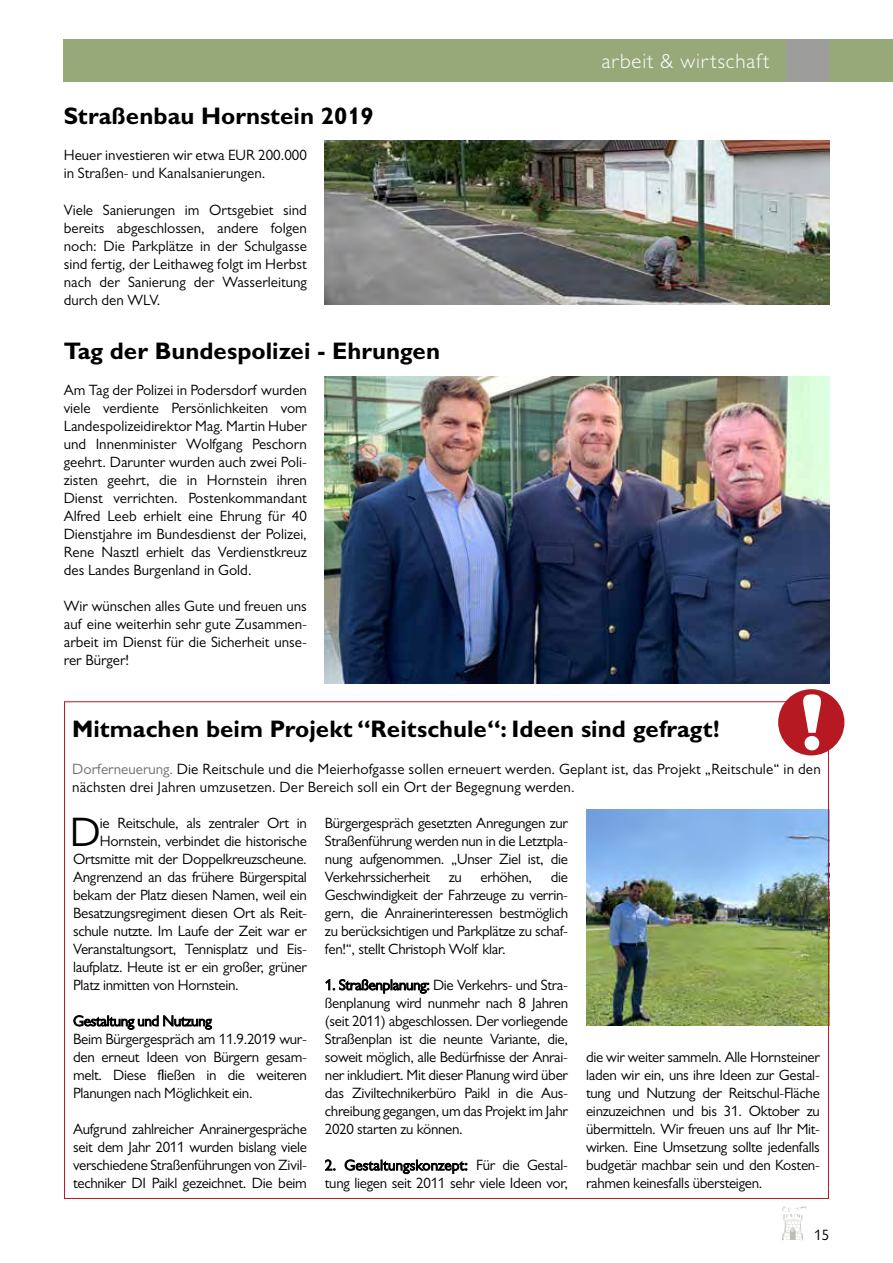
<style>
.page{position:relative;width:893px;height:1263px;background:#fff}
.page>*{position:absolute;margin:0;border:0;box-sizing:border-box;transform-origin:0 0}
.t1{font:41.4px "Gill Sans MT Pro";color:#000}
.t2{font:700 24px "Gill Sans MT Pro";color:#000}
.t3{font:300 21px "Gill Sans MT Pro";letter-spacing:.04em;color:#fff}
.t4{font:15px/18px "Gill Sans MT Pro";letter-spacing:-.02em;color:#000;text-align:justify}
.t5{font:15px/18px "Gill Sans MT Pro";letter-spacing:.01em;color:#000}
.t6{font:15px/18px "Gill Sans MT Pro";color:#000}
.s1{color:#706f6f}
</style>
<div class="page">
<div style="left:64px;top:40px;width:829px;height:42px;background:#97a879"></div>
<svg style="left:782px;top:1206px;width:24px;height:34px"></svg>
<div style="left:787px;top:40px;width:42px;height:42px;background:#9d9d9c"></div>
<img style="left:325px;top:140px;width:504px;height:165px">
<img style="left:325px;top:377px;width:504px;height:306px">
<svg style="left:73px;top:1015px;width:139px;height:15px"></svg>
<svg style="left:325px;top:979px;width:104px;height:15px"></svg>
<svg style="left:325px;top:1159px;width:11px;height:12px"></svg>
<svg style="left:344px;top:1159px;width:123px;height:15px"></svg>
<img style="left:586px;top:809px;width:241px;height:217px">
<div style="left:778px;top:689px;width:66px;height:66px;background:#b71923;border-radius:50%"></div>
<svg style="left:803px;top:694px;width:18px;height:56px"></svg>
<h2 class="t2" style="left:64px;top:101px;width:312px">Straßenbau Hornstein 2019</h2>
<p class="t6" style="left:64px;top:146px;width:245px">Heuer investieren wir etwa EUR 200.000 in Straßen- und Kanalsanierungen.</p>
<p class="t4" style="left:64px;top:200px;width:245px">Viele Sanierungen im Ortsgebiet sind bereits abgeschlossen, andere folgen noch: Die Parkplätze in der Schulgasse sind fertig, der Leithaweg folgt im Herbst nach der Sanierung der Wasserleitung durch den WLV.</p>
<h2 class="t2" style="left:64px;top:336px;width:378px">Tag der Bundespolizei - Ehrungen</h2>
<p class="t4" style="left:64px;top:381px;width:245px">Am Tag der Polizei in Podersdorf wurden viele verdiente Persönlichkeiten vom Landespolizeidirektor Mag. Martin Huber und Innenminister Wolfgang Peschorn geehrt. Darunter wurden auch zwei Poli&shy;zisten geehrt, die in Hornstein ihren Dienst verrichten. Postenkommandant Alfred Leeb erhielt eine Ehrung für 40<br>Dienstjahre im Bundesdienst der Polizei, Rene Nasztl erhielt das Verdienstkreuz des Landes Burgenland in Gold.</p>
<p class="t4" style="left:64px;top:597px;width:245px">Wir wünschen alles Gute und freuen uns auf eine weiterhin sehr gute Zusammen&shy;arbeit im Dienst für die Sicherheit unse&shy;rer Bürger!</p>
<h3 class="t3" style="left:602px;top:48px;width:169px">arbeit &amp; wirtschaft</h3>
<h2 class="t2" style="left:72px;top:714px;width:649px">Mitmachen beim Projekt “Reitschule“: Ideen sind gefragt!</h2>
<p class="t5" style="left:72px;top:759px;width:750px"><span class="s1">Dorferneuerung.</span> Die Reitschule und die Meierhofgasse sollen erneuert werden. Geplant ist, das Projekt „Reitschule“ in den nächsten drei Jahren umzusetzen. Der Bereich soll ein Ort der Begegnung werden.</p>
<h1 class="t1" style="left:70px;top:808px;width:32px">D</h1>
<p class="t4" style="left:100px;top:813px;width:208px">ie Reitschule, als zentraler Ort in</p>
<p class="t4" style="left:325px;top:813px;width:245px">Bürgergespräch gesetzten Anregungen zur Straßenführung werden nun in die Letztpla&shy;nung aufgenommen. „Unser Ziel ist, die Verkehrssicherheit zu erhöhen, die Geschwindigkeit der Fahrzeuge zu verrin&shy;gern, die Anrainerinteressen bestmöglich zu berücksichtigen und Parkplätze zu schaf&shy;fen!“, stellt Christoph Wolf klar.</p>
<p class="t4" style="left:325px;top:976px;width:245px">1. Straßenplanung: Die Verkehrs- und Stra&shy;ßenplanung wird nunmehr nach 8 Jahren (seit 2011) abgeschlossen. Der vorliegende Straßenplan ist die neunte Variante, die, soweit möglich, alle Bedürfnisse der Anrai&shy;ner inkludiert. Mit dieser Planung wird über das Ziviltechnikerbüro Paikl in die Aus&shy;chreibung gegangen, um das Projekt im Jahr 2020 starten zu können.</p>
<p class="t4" style="left:325px;top:1156px;width:245px">2. Gestaltungskonzept: Für die Gestal&shy;tung liegen seit 2011 sehr viele Ideen vor,</p>
<p class="t4" style="left:100px;top:831px;width:208px">Hornstein, verbindet die historische</p>
<p class="t4" style="left:73px;top:849px;width:235px">Ortsmitte mit der Doppelkreuzscheune.</p>
<p class="t4" style="left:73px;top:867px;width:235px">Angrenzend an das frühere Bürgerspital</p>
<p class="t4" style="left:73px;top:886px;width:235px">bekam der Platz diesen Namen, weil ein</p>
<p class="t4" style="left:73px;top:904px;width:235px">Besatzungsregiment diesen Ort als Reit-</p>
<p class="t4" style="left:73px;top:922px;width:236px">schule nutzte. Im Laufe der Zeit war er</p>
<p class="t4" style="left:73px;top:940px;width:235px">Veranstaltungsort, Tennisplatz und Eis-</p>
<p class="t4" style="left:73px;top:958px;width:236px">laufplatz. Heute ist er ein großer, grüner</p>
<p class="t4" style="left:73px;top:976px;width:167px">Platz inmitten von Hornstein.</p>
<p class="t4" style="left:73px;top:1012px;width:235px;text-align:left">Gestaltung und Nutzung<br>Beim Bürgergespräch am 11.9.2019 wur&shy;den erneut Ideen von Bürgern gesam&shy;melt. Diese fließen in die weiteren Planungen nach Möglichkeit ein.</p>
<p class="t4" style="left:73px;top:1120px;width:235px">Aufgrund zahlreicher Anrainergespräche seit dem Jahr 2011 wurden bislang viele verschiedene Straßenführungen von Zivil&shy;techniker DI Paikl gezeichnet. Die beim</p>
<p class="t4" style="left:586px;top:1048px;width:236px">die wir weiter sammeln. Alle Hornsteiner laden wir ein, uns ihre Ideen zur Gestal&shy;tung und Nutzung der Reitschul-Fläche einzuzeichnen und bis 31. Oktober zu übermitteln. Wir freuen uns auf Ihr Mit&shy;wirken. Eine Umsetzung sollte jedenfalls budgetär machbar sein und den Kosten&shy;rahmen keinesfalls übersteigen.</p>
<p class="t4" style="left:814px;top:1226px;width:16px">15</p>
</div>
